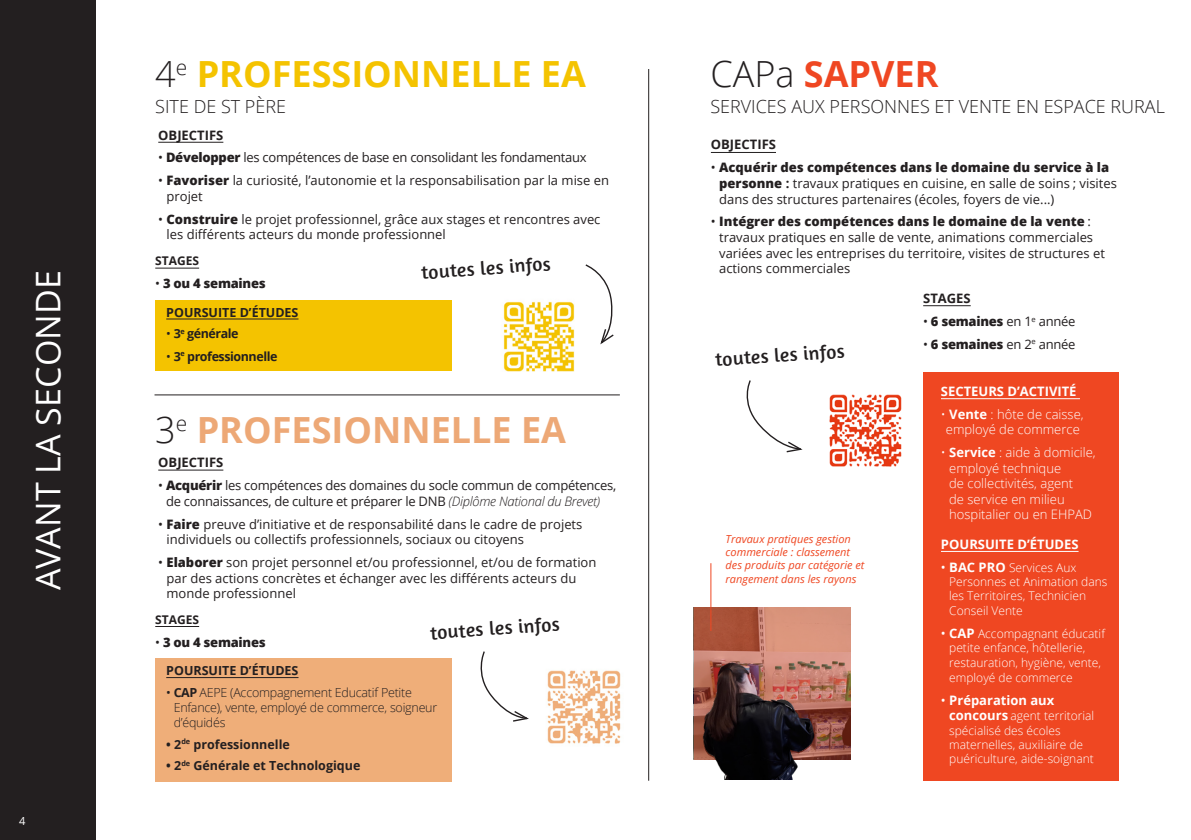
<style>
.page{position:relative;width:1191px;height:840px;background:#fff}
.page>*{position:absolute;margin:0;border:0;box-sizing:border-box;transform-origin:0 0}
.t1{font:700 36px "Open Sans";color:#f4c300}
.t2{font:700 36px "Open Sans";color:#eda876}
.t3{font:700 36px "Open Sans";color:#ef4722}
.t4{font:34px "Open Sans";color:#fff}
.t5{font:19.4px "Amaranth";color:#231f20}
.t6{font:300 18px "Open Sans";color:#231f20}
.t7{font:13px/15.6px "Open Sans";color:#231f20}
.t8{font:13px/15.6px "Open Sans";letter-spacing:-.02em;color:#231f20}
.t9{font:300 13px/15.6px "Open Sans";color:#fff;text-align:center}
.t10{font:700 13px "Open Sans";color:#fff}
.t11{font:700 13px "Open Sans";color:#231f20}
.t12{font:800 13px "Open Sans";letter-spacing:-.02em;color:#231f20}
.t13{font:300 12.4px/15px "Open Sans";letter-spacing:-.02em;color:#231f20}
.t14{font:700 12.4px "Open Sans";color:#231f20}
.t15{font:700 12.4px "Open Sans";letter-spacing:-.035em;color:#231f20}
.t16{font:300 12px/14.6px "Open Sans";color:#fff}
.t17{font:700 12px "Open Sans";color:#231f20}
.t18{font:11.2px "Open Sans";color:#fff}
.t19{font:italic 11px/13.2px "Open Sans";color:#ef4722}
.s1{font-weight:300;color:#231f20}
.s2{font-weight:800}
.s3{font-weight:400}
.s4{font-weight:300;font-style:italic}
.s5{font-weight:700}
.s6{font-weight:400;font-size:13px}
.s7{font-weight:700;font-size:13px}
</style>
<div class="page">
<div style="left:0;top:0;width:95px;height:839px;background:#231f20"></div>
<hr style="left:1190px;top:0;width:1px;height:839px;background:#231f20">
<hr style="left:158px;top:142px;width:65px;height:1px;background:#231f20">
<hr style="left:155px;top:267px;width:44px;height:1px;background:#231f20">
<hr style="left:923px;top:305px;width:47px;height:1px;background:#231f20">
<div style="left:155px;top:658px;width:297px;height:123px;background:#efae79"></div>
<hr style="left:166px;top:676px;width:132px;height:1px;background:#231f20">
<div style="left:923px;top:371px;width:196px;height:409px;background:#ef4722"></div>
<hr style="left:711px;top:152px;width:65px;height:1px;background:#231f20">
<hr style="left:941px;top:398px;width:139px;height:1px;background:#fff">
<hr style="left:941px;top:550px;width:137px;height:1px;background:#fff">
<img style="left:547px;top:670px;width:74px;height:74px">
<svg style="left:585px;top:264px;width:29px;height:81px"></svg>
<svg style="left:746px;top:380px;width:57px;height:73px"></svg>
<img style="left:829px;top:394px;width:73px;height:73px">
<hr style="left:648px;top:69px;width:1px;height:711px;background:#231f20">
<hr style="left:158px;top:469px;width:65px;height:1px;background:#231f20">
<hr style="left:155px;top:625px;width:44px;height:1px;background:#231f20">
<div style="left:155px;top:300px;width:297px;height:70px;background:#f4c300"></div>
<hr style="left:166px;top:318px;width:132px;height:1px;background:#231f20">
<svg style="left:480px;top:651px;width:49px;height:71px"></svg>
<img style="left:503px;top:301px;width:72px;height:71px">
<svg style="left:693px;top:606px;width:157px;height:152px;background:#bc7560"></svg>
<img style="left:700px;top:654px;width:135px;height:124px">
<hr style="left:710px;top:563px;width:1px;height:67px;background:#ef4722">
<hr style="left:154px;top:394px;width:466px;height:1px;background:#231f20">
<p class="t4" style="left:25px;top:590px;width:321px;rotate:-90deg">AVANT LA SECONDE</p>
<p class="t18" style="left:19px;top:812px;width:8px">4</p>
<p class="t1" style="left:155px;top:49px;width:432px"><span class="s1">4</span><sup>e</sup> PROFESSIONNELLE EA</p>
<p class="t6" style="left:155px;top:94px;width:132px">SITE DE ST PÈRE</p>
<p class="t11" style="left:158px;top:126px;width:67px">OBJECTIFS</p>
<p class="t8" style="left:158px;top:149px;width:430px">• <span class="s2">Développer</span> les compétences de base en consolidant les fondamentaux</p>
<p class="t7" style="left:166px;top:172px;width:444px;text-indent:-8px">• <span class="s2">Favoriser</span> la curiosité, l’autonomie et la responsabilisation par la mise en projet</p>
<p class="t7" style="left:166px;top:211px;width:435px;text-indent:-8px">• <span class="s2">Construire</span> le projet professionnel, grâce aux stages et rencontres avec les différents acteurs du monde professionnel</p>
<p class="t17" style="left:155px;top:252px;width:45px">STAGES</p>
<p class="t12" style="left:155px;top:273px;width:112px"><span class="s3">•</span> 3 ou 4 semaines</p>
<p class="t5" style="left:420px;top:261px;width:131px;rotate:-4deg">toutes les infos</p>
<p class="t14" style="left:166px;top:303px;width:134px">POURSUITE D’ÉTUDES</p>
<p class="t15" style="left:166px;top:325px;width:74px"><span class="s3">•</span> 3<sup>e</sup> générale</p>
<p class="t15" style="left:166px;top:347px;width:113px"><span class="s3">•</span> 3<sup>e</sup> professionnelle</p>
<p class="t2" style="left:155px;top:404px;width:412px"><span class="s1">3</span><sup>e</sup> PROFESIONNELLE EA</p>
<p class="t11" style="left:158px;top:453px;width:67px">OBJECTIFS</p>
<p class="t8" style="left:166px;top:477px;width:452px;text-indent:-8px">• <span class="s2">Acquérir</span> les compétences des domaines du socle commun de compétences, de connaissances, de culture et préparer le DNB <span class="s4">(Diplôme National du Brevet)</span></p>
<p class="t7" style="left:166px;top:515px;width:417px;text-indent:-8px">• <span class="s2">Faire</span> preuve d’initiative et de responsabilité dans le cadre de projets individuels ou collectifs professionnels, sociaux ou citoyens</p>
<p class="t7" style="left:166px;top:554px;width:431px;text-indent:-8px">• <span class="s2">Elaborer</span> son projet personnel et/ou professionnel, et/ou de formation par des actions concrètes et échanger avec les différents acteurs du monde professionnel</p>
<p class="t17" style="left:155px;top:610px;width:45px">STAGES</p>
<p class="t12" style="left:155px;top:631px;width:112px"><span class="s3">•</span> 3 ou 4 semaines</p>
<p class="t5" style="left:429px;top:621px;width:131px;rotate:-4deg">toutes les infos</p>
<p class="t14" style="left:166px;top:661px;width:134px">POURSUITE D’ÉTUDES</p>
<p class="t13" style="left:174px;top:684px;width:265px;text-indent:-7px"><span class="s3">•</span> <span class="s5">CAP</span> AEPE (Accompagnement Educatif Petite<br>Enfance), vente, employé de commerce, soigneur d’équidés</p>
<p class="t14" style="left:166px;top:735px;width:125px">• 2<sup>de</sup> professionnelle</p>
<p class="t14" style="left:166px;top:756px;width:196px">• 2<sup>de</sup> Générale et Technologique</p>
<p class="t3" style="left:710px;top:49px;width:230px"><span class="s1">CAPa</span> SAPVER</p>
<p class="t6" style="left:710px;top:94px;width:456px">SERVICES AUX PERSONNES ET VENTE EN ESPACE RURAL</p>
<p class="t11" style="left:711px;top:135px;width:67px">OBJECTIFS</p>
<p class="t7" style="left:719px;top:159px;width:399px;text-indent:-8px">• <span class="s2">Acquérir des compétences dans le domaine du service à la personne</span> <span class="s5">:</span> travaux pratiques en cuisine, en salle de soins ; visites dans des structures partenaires (écoles, foyers de vie...)</p>
<p class="t7" style="left:719px;top:213px;width:387px;text-indent:-8px">• <span class="s2">Intégrer des compétences dans le domaine de la vente</span> : travaux pratiques en salle de vente, animations commerciales variées avec les entreprises du territoire, visites de structures et actions commerciales</p>
<p class="t5" style="left:714px;top:348px;width:131px;rotate:-4deg">toutes les infos</p>
<p class="t19" style="left:725px;top:532px;width:140px">Travaux pratiques gestion commerciale : classement des produits par catégorie et rangement dans les rayons</p>
<p class="t11" style="left:923px;top:289px;width:49px">STAGES</p>
<p class="t7" style="left:923px;top:313px;width:154px">• <span class="s2">6 semaines</span> en 1<sup>e</sup> année</p>
<p class="t7" style="left:923px;top:335px;width:154px">• <span class="s2">6 semaines</span> en 2<sup>e</sup> année</p>
<p class="t10" style="left:941px;top:381px;width:137px">SECTEURS D’ACTIVITÉ</p>
<p class="t9" style="left:941px;top:405px;width:144px">• <span class="s5">Vente</span> : hôte de caisse, employé de commerce</p>
<p class="t9" style="left:949px;top:444px;width:148px;text-align:left;text-indent:-8px">• <span class="s5">Service</span> : aide à domicile, employé technique<br>de collectivités, agent<br>de service en milieu hospitalier ou en EHPAD</p>
<p class="t10" style="left:941px;top:534px;width:139px">POURSUITE D’ÉTUDES</p>
<p class="t16" style="left:949px;top:559px;width:160px;text-indent:-8px"><span class="s6">•</span> <span class="s7">BAC PRO</span> Services Aux<br>Personnes et Animation dans les Territoires, Technicien<br>Conseil Vente</p>
<p class="t16" style="left:949px;top:625px;width:157px;text-indent:-8px"><span class="s6">•</span> <span class="s7">CAP</span> Accompagnant éducatif petite enfance, hôtellerie, restauration, hygiène, vente, employé de commerce</p>
<p class="t10" style="left:941px;top:690px;width:115px"><span class="s3">•</span> Préparation aux</p>
<p class="t16" style="left:949px;top:707px;width:146px"><span class="s7">concours</span> agent territorial spécialisé des écoles maternelles, auxiliaire de puériculture, aide-soignant</p>
</div>
